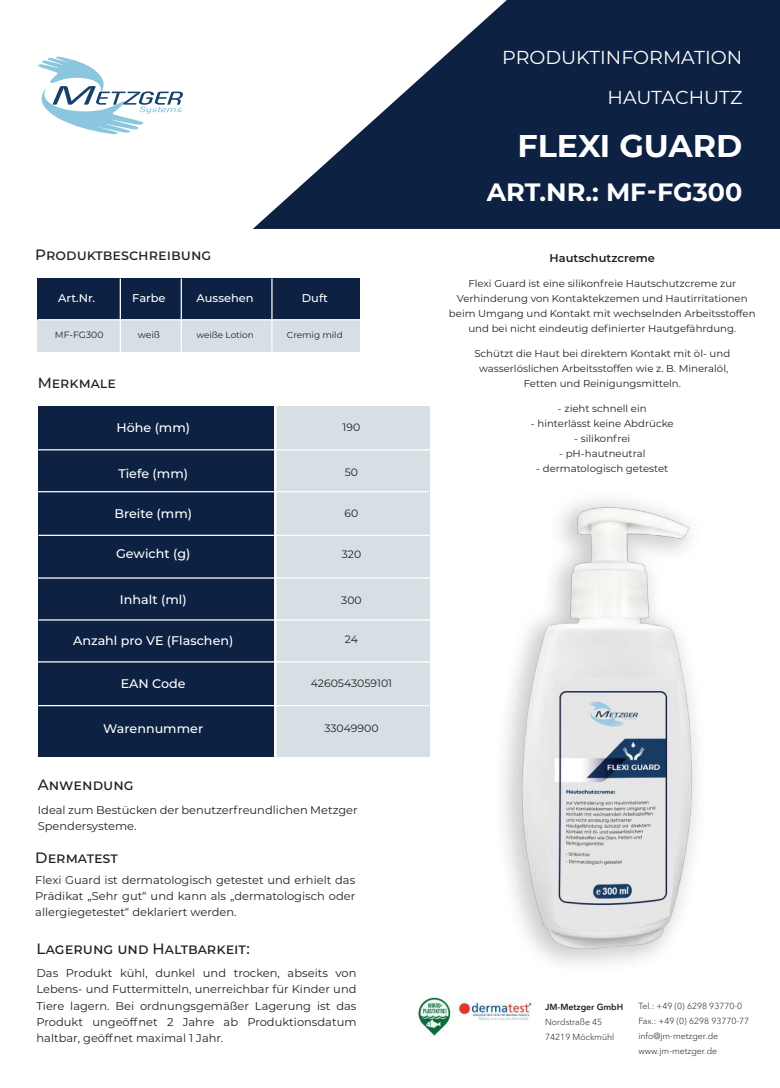
<style>
.page{position:relative;width:780px;height:1088px;background:#fff}
.page>*{position:absolute;margin:0;border:0;box-sizing:border-box;transform-origin:0 0}
.t1{font:700 31.25px "Montserrat";color:#fff}
.t2{font:700 25px "Montserrat";color:#fff}
.t3{font:18.75px/39.4px "Montserrat";color:#fff;text-align:right}
.t4{font:500 15px "Montserrat";color:#231f20}
.t5{font:500 14.75px "Montserrat";color:#231f20}
.t6{font:500 12.5px "Montserrat";color:#fff}
.t7{font:11.25px/16.2px "Montserrat";color:#231f20;text-align:justify}
.t8{font:500 11.25px "Montserrat";color:#fff}
.t9{font:600 11.25px "Montserrat";color:#231f20}
.t10{font:10.75px "Montserrat";color:#231f20}
.t11{font:10px/15px "Montserrat";color:#231f20;text-align:center}
.t12{font:9.12px "Montserrat";color:#231f20}
.t13{font:300 8.75px/15px "Avenir Next Cyr";color:#231f20}
.t14{font:8.75px "Montserrat";color:#231f20}
.t15{font:600 8.75px "Avenir Next Cyr";color:#231f20}
</style>
<div class="page">
<svg style="left:253px;top:0;width:527px;height:229px;fill:#0d2143"></svg>
<svg style="left:38px;top:56px;width:145px;height:79px"></svg>
<img style="left:455px;top:997px;width:77px;height:24px">
<img style="left:418px;top:997px;width:36px;height:40px">
<img style="left:503px;top:500px;width:194px;height:465px">
<div style="left:39px;top:406px;width:391px;height:350px;background:#d6dfe4"></div>
<div style="left:39px;top:406px;width:236px;height:350px;background:#0d2143"></div>
<hr style="left:38px;top:619px;width:392px;height:1px;background:#fff">
<hr style="left:38px;top:577px;width:392px;height:2px;background:#fff">
<hr style="left:38px;top:661px;width:392px;height:1px;background:#fff">
<hr style="left:38px;top:491px;width:391px;height:1px;background:#fff">
<hr style="left:38px;top:535px;width:391px;height:1px;background:#fff">
<hr style="left:38px;top:705px;width:391px;height:1px;background:#fff">
<hr style="left:38px;top:449px;width:392px;height:1px;background:#fff">
<hr style="left:274px;top:405px;width:2px;height:354px;background:#fff">
<div style="left:37px;top:281px;width:323px;height:71px;background:#d6dfe4"></div>
<div style="left:38px;top:279px;width:322px;height:41px;background:#0d2143"></div>
<hr style="left:38px;top:319px;width:325px;height:1px;background:#fff">
<hr style="left:120px;top:278px;width:1px;height:74px;background:#fff">
<hr style="left:181px;top:278px;width:1px;height:74px;background:#fff">
<hr style="left:271px;top:279px;width:1px;height:73px;background:#fff">
<h3 class="t4" style="left:35px;top:245px;width:177px">Produktbeschreibung</h3>
<p class="t8" style="left:58px;top:290px;width:39px">Art.Nr.</p>
<p class="t8" style="left:132px;top:290px;width:35px">Farbe</p>
<p class="t8" style="left:197px;top:290px;width:59px">Aussehen</p>
<p class="t8" style="left:302px;top:290px;width:27px">Duft</p>
<p class="t12" style="left:55px;top:328px;width:50px">MF-FG300</p>
<p class="t12" style="left:138px;top:328px;width:24px">weiß</p>
<p class="t14" style="left:196px;top:329px;width:59px">weiße Lotion</p>
<p class="t14" style="left:287px;top:329px;width:57px">Cremig mild</p>
<h3 class="t5" style="left:38px;top:373px;width:79px">Merkmale</h3>
<p class="t6" style="left:116px;top:418px;width:75px">Höhe (mm)</p>
<p class="t10" style="left:342px;top:420px;width:19px">190</p>
<p class="t10" style="left:345px;top:465px;width:15px">50</p>
<p class="t6" style="left:118px;top:464px;width:71px">Tiefe (mm)</p>
<p class="t6" style="left:114px;top:505px;width:79px">Breite (mm)</p>
<p class="t10" style="left:344px;top:505px;width:15px">60</p>
<p class="t6" style="left:116px;top:545px;width:76px">Gewicht (g)</p>
<p class="t6" style="left:120px;top:591px;width:68px">Inhalt (ml)</p>
<p class="t10" style="left:341px;top:593px;width:22px">300</p>
<p class="t6" style="left:73px;top:632px;width:162px">Anzahl pro VE (Flaschen)</p>
<p class="t10" style="left:345px;top:632px;width:15px">24</p>
<p class="t6" style="left:121px;top:675px;width:66px">EAN Code</p>
<p class="t10" style="left:311px;top:676px;width:83px">4260543059101</p>
<p class="t6" style="left:103px;top:720px;width:101px">Warennummer</p>
<p class="t10" style="left:324px;top:721px;width:56px">33049900</p>
<p class="t10" style="left:342px;top:547px;width:21px">320</p>
<h3 class="t4" style="left:38px;top:774px;width:97px">Anwendung</h3>
<p class="t7" style="left:38px;top:801px;width:321px">Ideal zum Bestücken der benutzerfreundlichen Metzger<br>Spendersysteme.</p>
<h3 class="t4" style="left:35px;top:847px;width:84px">Dermatest</h3>
<p class="t7" style="left:35px;top:871px;width:321px">Flexi Guard ist dermatologisch getestet und erhielt das Prädikat „Sehr gut“ und kann als „dermatologisch oder allergiegetestet“ deklariert werden.</p>
<h3 class="t4" style="left:37px;top:938px;width:215px">Lagerung und Haltbarkeit:</h3>
<p class="t7" style="left:37px;top:964px;width:321px">Das Produkt kühl, dunkel und trocken, abseits von Lebens- und Futtermitteln, unerreichbar für Kinder und Tiere lagern. Bei ordnungsgemäßer Lagerung ist das Produkt ungeöffnet 2 Jahre ab Produktionsdatum haltbar, geöffnet maximal 1 Jahr.</p>
<h3 class="t3" style="left:502px;top:37px;width:242px">PRODUKTINFORMATION<br>HAUTACHUTZ</h3>
<h1 class="t1" style="left:517px;top:124px;width:226px">FLEXI GUARD</h1>
<h2 class="t2" style="left:487px;top:174px;width:257px">ART.NR.: MF-FG300</h2>
<p class="t9" style="left:549px;top:250px;width:107px">Hautschutzcreme</p>
<p class="t11" style="left:449px;top:276px;width:308px">Flexi Guard ist eine silikonfreie Hautschutzcreme zur Verhinderung von Kontaktekzemen und Hautirritationen beim Umgang und Kontakt mit wechselnden Arbeitsstoffen und bei nicht eindeutig definierter Hautgefährdung.</p>
<p class="t11" style="left:474px;top:346px;width:257px">Schützt die Haut bei direktem Kontakt mit öl- und wasserlöslichen Arbeitsstoffen wie z. B. Mineralöl,<br>Fetten und Reinigungsmitteln.</p>
<p class="t11" style="left:558px;top:401px;width:90px">- zieht schnell ein</p>
<p class="t11" style="left:531px;top:416px;width:144px">- hinterlässt keine Abdrücke</p>
<p class="t11" style="left:574px;top:431px;width:57px">- silikonfrei</p>
<p class="t11" style="left:559px;top:446px;width:88px">- pH-hautneutral</p>
<p class="t11" style="left:536px;top:461px;width:134px">- dermatologisch getestet</p>
<p class="t15" style="left:545px;top:1001px;width:79px">JM-Metzger GmbH</p>
<p class="t13" style="left:545px;top:1014px;width:71px">Nordstraße 45<br>74219 Möckmühl</p>
<p class="t13" style="left:638px;top:999px;width:112px">Tel.: +49 (0) 6298 93770-0<br>Fax.: +49 (0) 6298 93770-77 info@jm-metzger.de www.jm-metzger.de</p>
</div>
